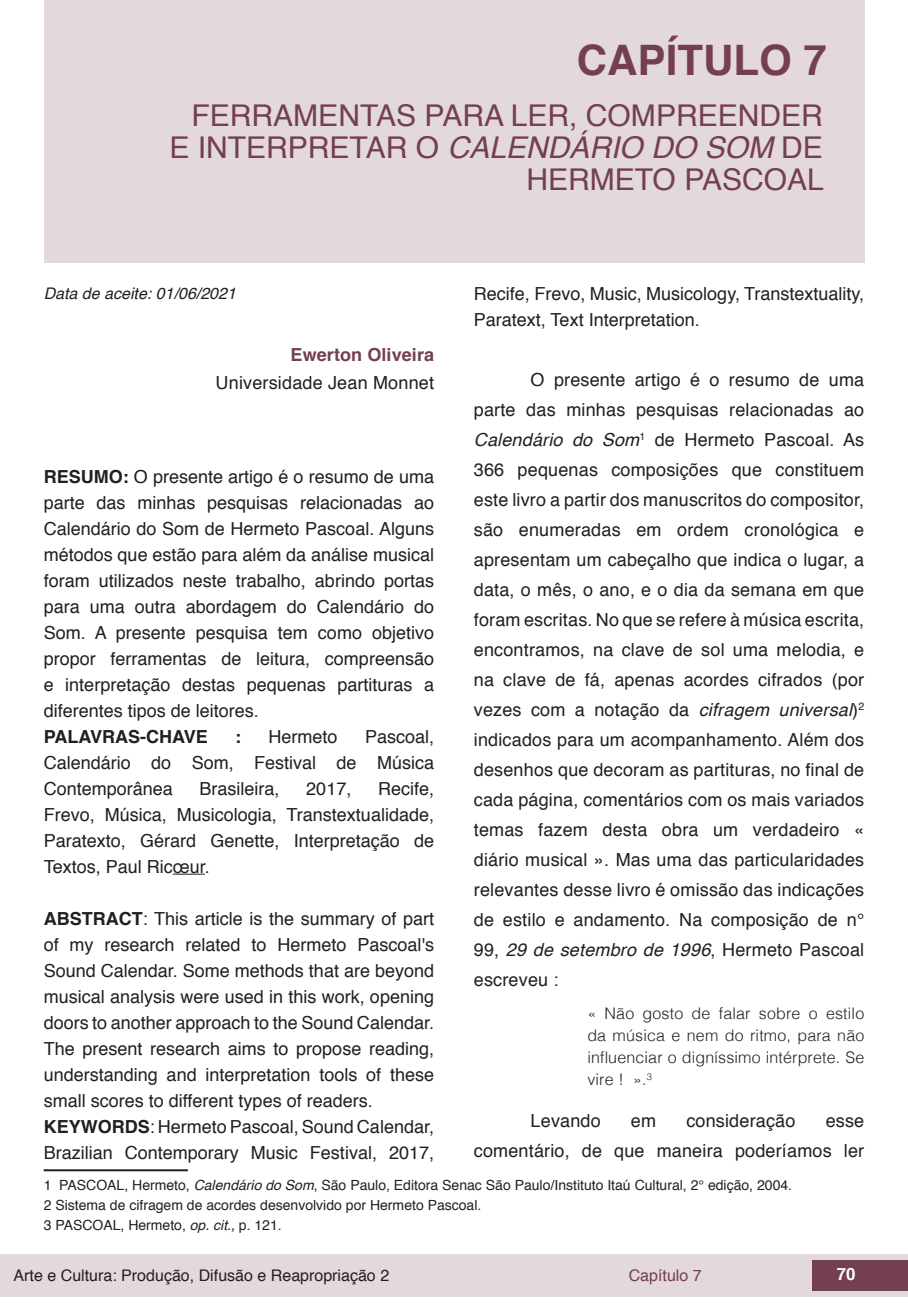
<style>
.page{position:relative;width:908px;height:1304px;background:#fff}
.page>*{position:absolute;margin:0;border:0;box-sizing:border-box;transform-origin:0 0}
.capítulos{font:700 42px "Helvetica";color:#743f4f}
.nome_artigos{font:30px/32px "Helvetica";color:#743f4f;text-align:right}
.Resumos_e_PC_TXT{font:18px/26px "Helvetica";color:#231f20;text-align:justify}
.txt{font:18px/30px "Helvetica";letter-spacing:.01em;color:#231f20;text-align:justify}
.info_autores{font:18px "Helvetica";letter-spacing:.01em;color:#231f20}
.nome_autores{font:700 18px "Helvetica";letter-spacing:.005em;color:#743f4f}
.Resumos_e_PC_TXT-2{font:700 18px "Helvetica";color:#231f20}
.t1{font:700 16.8px "Helvetica";color:#fff}
.citacoes{font:300 16px/22px "Helvetica";letter-spacing:.01em;color:#231f20;text-align:justify}
.t2{font:16px "Helvetica";color:#231f20}
.t3{font:italic 16px "Helvetica";color:#231f20}
.t4{font:16px "Helvetica";color:#743f4f}
.nota_rdp{font:14px "Helvetica";color:#231f20}
.s1{font-style:italic}
.s2{font-weight:700}
</style>
<div class="page">
<div style="left:0;top:1254px;width:906px;height:43px;background:#e3d8dc"></div>
<div style="left:812px;top:1261px;width:95px;height:30px;background:#743f4f"></div>
<div style="left:44px;top:0;width:819px;height:263px;background:#e3d8dc"></div>
<hr style="left:173px;top:874px;width:32px;height:1px;background:#231f20">
<hr style="left:44px;top:1169px;width:144px;height:2px;background:#231f20">
<p class="capítulos" style="left:576px;top:26px;width:251px">CAPÍTULO 7</p>
<p class="nome_artigos" style="left:169px;top:101px;width:655px">FERRAMENTAS PARA LER, COMPREENDER<br>E INTERPRETAR O <span class="s1">CALENDÁRIO DO SOM</span> DE<br>HERMETO PASCOAL</p>
<p class="t3" style="left:44px;top:280px;width:194px">Data de aceite: 01/06/2021</p>
<p class="Resumos_e_PC_TXT" style="left:473px;top:281px;width:392px">Recife, Frevo, Music, Musicology, Transtextuality,<br>Paratext, Text Interpretation.</p>
<p class="nome_autores" style="left:290px;top:341px;width:145px">Ewerton Oliveira</p>
<p class="info_autores" style="left:215px;top:369px;width:220px">Universidade Jean Monnet</p>
<p class="txt" style="left:473px;top:365px;width:392px;text-indent:57px">O presente artigo é o resumo de uma parte das minhas pesquisas relacionadas ao <span class="s1">Calendário do Som</span><sup>1</sup> de Hermeto Pascoal. As 366 pequenas composições que constituem este livro a partir dos manuscritos do compositor, são enumeradas em ordem cronológica e apresentam um cabeçalho que indica o lugar, a data, o mês, o ano, e o dia da semana em que foram escritas. No que se refere à música escrita, encontramos, na clave de sol uma melodia, e na clave de fá, apenas acordes cifrados (por vezes com a notação da <span class="s1">cifragem universal</span>)<sup>2 </sup>indicados para um acompanhamento. Além dos desenhos que decoram as partituras, no final de cada página, comentários com os mais variados temas fazem desta obra um verdadeiro « diário musical ». Mas uma das particularidades relevantes desse livro é omissão das indicações de estilo e andamento. Na composição de n° 99, <span class="s1">29 de setembro de 1996</span>, Hermeto Pascoal escreveu :</p>
<p class="citacoes" style="left:587px;top:1002px;width:278px">« Não gosto de falar sobre o estilo da música e nem do ritmo, para não influenciar o digníssimo intérprete. Se vire ! ».<sup>3</sup></p>
<p class="txt" style="left:530px;top:1106px;width:72px">Levando</p>
<p class="txt" style="left:630px;top:1106px;width:27px">em</p>
<p class="txt" style="left:686px;top:1106px;width:111px">consideração</p>
<p class="Resumos_e_PC_TXT" style="left:44px;top:464px;width:392px"><span class="s2">RESUMO:</span> O presente artigo é o resumo de uma parte das minhas pesquisas relacionadas ao Calendário do Som de Hermeto Pascoal. Alguns métodos que estão para além da análise musical foram utilizados neste trabalho, abrindo portas para uma outra abordagem do Calendário do Som. A presente pesquisa tem como objetivo propor ferramentas de leitura, compreensão e interpretação destas pequenas partituras a diferentes tipos de leitores.</p>
<p class="Resumos_e_PC_TXT-2" style="left:44px;top:722px;width:166px">PALAVRAS-CHAVE</p>
<p class="Resumos_e_PC_TXT-2" style="left:235px;top:722px;width:7px">:</p>
<p class="Resumos_e_PC_TXT" style="left:268px;top:724px;width:71px">Hermeto</p>
<p class="Resumos_e_PC_TXT" style="left:44px;top:724px;width:392px;text-indent:321px">Pascoal, Calendário do Som, Festival de Música Contemporânea</p>
<p class="Resumos_e_PC_TXT" style="left:44px;top:776px;width:392px;text-indent:334px">Recife, Frevo, Música, Musicologia, Transtextualidade, Paratexto, Gérard Genette, Interpretação de Textos, Paul Ricœur.</p>
<p class="Resumos_e_PC_TXT" style="left:44px;top:906px;width:392px"><span class="s2">ABSTRACT</span>: This article is the summary of part of my research related to Hermeto Pascoal's Sound Calendar. Some methods that are beyond musical analysis were used in this work, opening doors to another approach to the Sound Calendar.<br>The present research aims to propose reading, understanding and interpretation tools of these small scores to different types of readers.</p>
<p class="Resumos_e_PC_TXT" style="left:44px;top:1114px;width:392px"><span class="s2">KEYWORDS</span>: Hermeto Pascoal, Sound Calendar,<br>Brazilian Contemporary Music Festival, 2017,</p>
<p class="nota_rdp" style="left:44px;top:1175px;width:749px">1 PASCOAL, Hermeto, <span class="s1">Calendário do Som</span>, São Paulo, Editora Senac São Paulo/Instituto Itaú Cultural, 2° edição, 2004.</p>
<p class="nota_rdp" style="left:44px;top:1195px;width:439px">2 Sistema de cifragem de acordes desenvolvido por Hermeto Pascoal.</p>
<p class="nota_rdp" style="left:44px;top:1215px;width:239px">3 PASCOAL, Hermeto, <span class="s1">op. cit.,</span> p. 121.</p>
<p class="Resumos_e_PC_TXT" style="left:199px;top:776px;width:82px">Brasileira,</p>
<p class="Resumos_e_PC_TXT" style="left:306px;top:776px;width:47px">2017,</p>
<p class="txt" style="left:473px;top:1106px;width:392px;text-align:right">esse<br>comentário, de que maneira poderíamos ler</p>
<p class="t2" style="left:14px;top:1263px;width:377px">Arte e Cultura: Produção, Difusão e Reapropriação 2</p>
<p class="t4" style="left:628px;top:1263px;width:74px">Capítulo 7</p>
<p class="t1" style="left:836px;top:1261px;width:20px">70</p>
</div>
